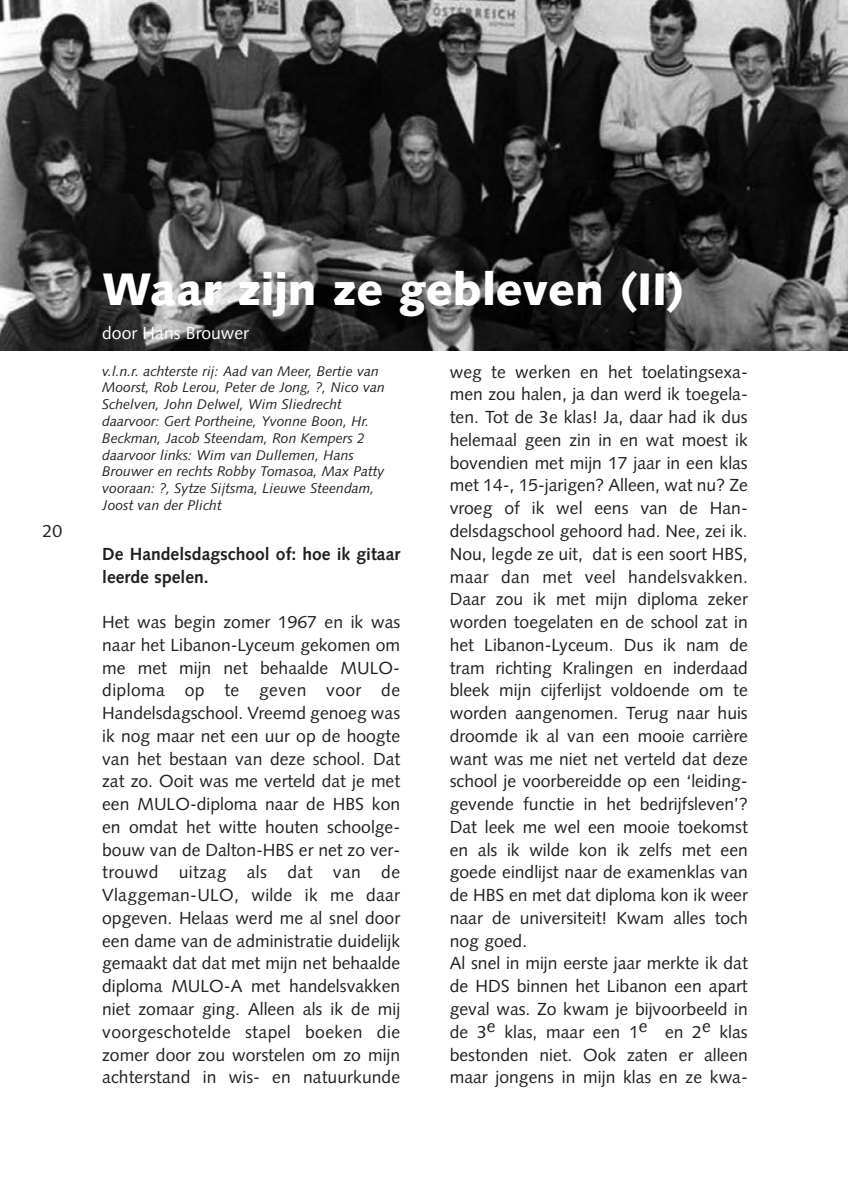
<style>
.page{position:relative;width:850px;height:1197px;background:#fff}
.page>*{position:absolute;margin:0;border:0;box-sizing:border-box;transform-origin:0 0}
.t1{font:900 45.5px "Syntax";color:#fff}
.t2{font:17.5px/22.8px "Syntax";color:#231f20;text-align:justify}
.t3{font:700 17.5px/22.8px "Syntax";color:#231f20}
.t4{font:17.5px "Syntax";color:#fff}
.t5{font:italic 14px/16.8px "Syntax";color:#231f20}
</style>
<div class="page">
<svg style="left:0;top:0;width:848px;height:351px;background:#464646"></svg>
<p class="t2" style="left:43px;top:521px;width:21px">20</p>
<h1 class="t1" style="left:102px;top:271px;width:583px">Waar zijn ze gebleven (II)</h1>
<p class="t4" style="left:102px;top:325px;width:148px">door Hans Brouwer</p>
<p class="t5" style="left:102px;top:363px;width:284px">v.l.n.r. achterste rij: Aad van Meer, Bertie van Moorst, Rob Lerou, Peter de Jong, ?, Nico van Schelven, John Delwel, Wim Sliedrecht daarvoor: Gert Portheine, Yvonne Boon, Hr.<br>Beckman, Jacob Steendam, Ron Kempers 2 daarvoor links: Wim van Dullemen, Hans Brouwer en rechts Robby Tomasoa, Max Patty vooraan: ?, Sytze Sijtsma, Lieuwe Steendam, Joost van der Plicht</p>
<p class="t3" style="left:102px;top:544px;width:299px">De Handelsdagschool of: hoe ik gitaar leerde spelen.</p>
<p class="t2" style="left:102px;top:612px;width:299px">Het was begin zomer 1967 en ik was naar het Libanon-Lyceum gekomen om me met mijn net behaalde MULO&shy;diploma op te geven voor de Handelsdagschool. Vreemd genoeg was ik nog maar net een uur op de hoogte van het bestaan van deze school. Dat zat zo. Ooit was me verteld dat je met een MULO-diploma naar de HBS kon en omdat het witte houten schoolge&shy;bouw van de Dalton-HBS er net zo ver&shy;trouwd uitzag als dat van de Vlaggeman-ULO, wilde ik me daar opgeven. Helaas werd me al snel door een dame van de administratie duidelijk gemaakt dat dat met mijn net behaalde diploma MULO-A met handelsvakken niet zomaar ging. Alleen als ik de mij voorgeschotelde stapel boeken die zomer door zou worstelen om zo mijn achterstand in wis- en natuurkunde</p>
<p class="t2" style="left:449px;top:362px;width:299px;text-align:left">weg te werken en het toelatingsexa&shy;men zou halen, ja dan werd ik toegela&shy;ten. Tot de 3e klas! Ja, daar had ik dus helemaal geen zin in en wat moest ik bovendien met mijn 17 jaar in een klas met 14-, 15-jarigen? Alleen, wat nu? Ze vroeg of ik wel eens van de Han&shy;delsdagschool gehoord had. Nee, zei ik.<br>Nou, legde ze uit, dat is een soort HBS, maar dan met veel handelsvakken.<br>Daar zou ik met mijn diploma zeker worden toegelaten en de school zat in het Libanon-Lyceum. Dus ik nam de tram richting Kralingen en inderdaad bleek mijn cijferlijst voldoende om te worden aangenomen. Terug naar huis droomde ik al van een mooie carrière want was me niet net verteld dat deze school je voorbereidde op een ‘leiding&shy;gevende functie in het bedrijfsleven’?<br>Dat leek me wel een mooie toekomst en als ik wilde kon ik zelfs met een goede eindlijst naar de examenklas van de HBS en met dat diploma kon ik weer naar de universiteit! Kwam alles toch nog goed.<br>Al snel in mijn eerste jaar merkte ik dat de HDS binnen het Libanon een apart geval was. Zo kwam je bijvoorbeeld in de 3e klas, maar een 1e en 2e klas bestonden niet. Ook zaten er alleen maar jongens in mijn klas en ze kwa-</p>
</div>
